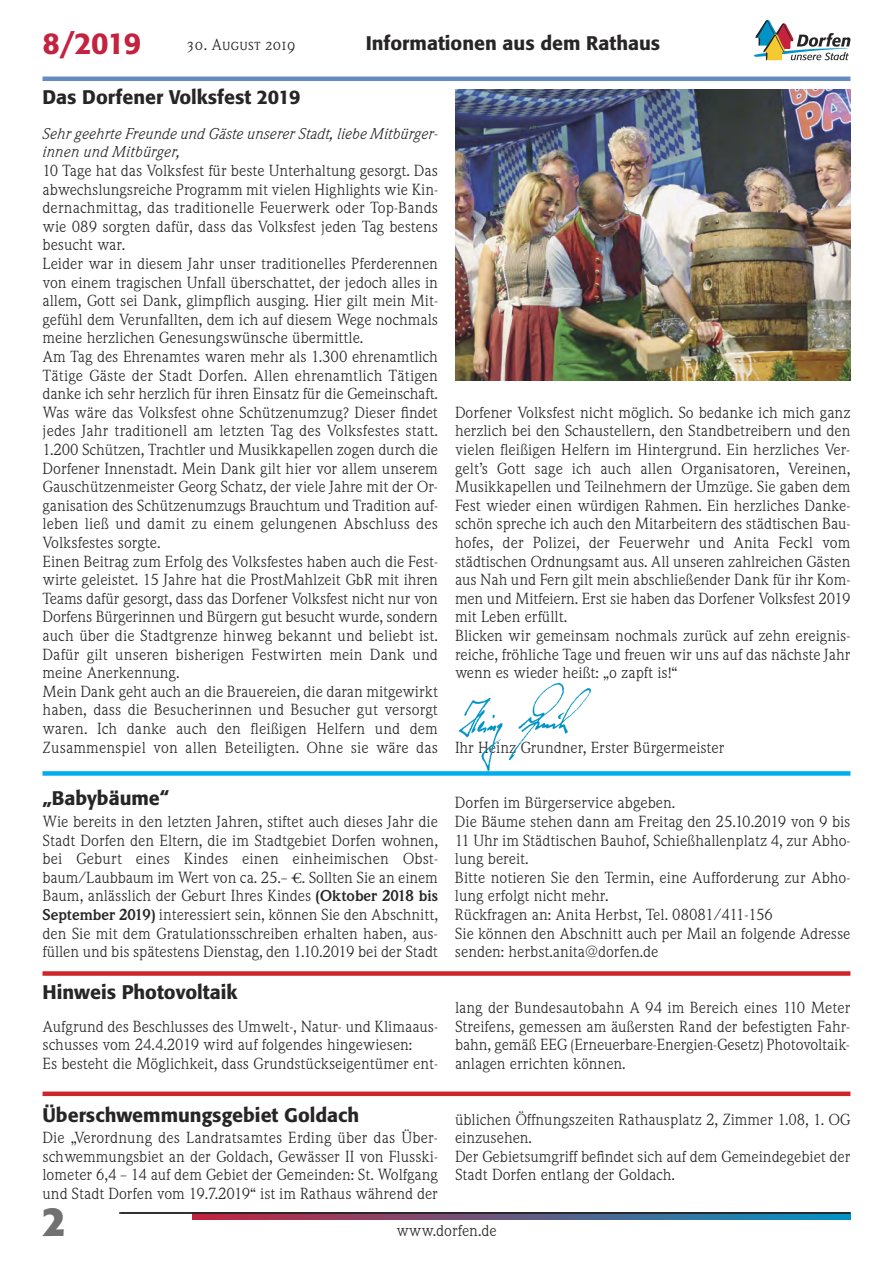
<style>
.page{position:relative;width:893px;height:1263px;background:#fff}
.page>*{position:absolute;margin:0;border:0;box-sizing:border-box;transform-origin:0 0}
.t1{font:700 40.5px "Formata";color:#727172}
.t2{font:500 30px "Formata";color:#c3233f}
.t3{font:500 19.5px "Formata";color:#272526}
.t4{font:15px/18.6px "Weidemann SB";color:#272526}
.t5{font:italic 15px/18.6px "Weidemann SB";letter-spacing:-.005em;color:#272526}
.t6{font:15px "Weidemann SB Caps";color:#272526}
.s1{font-weight:700}
</style>
<div class="page">
<svg style="left:754px;top:20px;width:96px;height:40px"></svg>
<svg style="left:192px;top:1214px;width:658px;height:5px;background:#625a82"></svg>
<hr style="left:119px;top:1212px;width:731px;height:2px;background:#272526">
<hr style="left:43px;top:77px;width:807px;height:4px;background:#638dc2">
<div style="left:43px;top:771px;width:807px;height:5px;background:#00aded"></div>
<div style="left:43px;top:971px;width:807px;height:5px;background:#cc262a"></div>
<div style="left:43px;top:1091px;width:807px;height:5px;background:#cc262a"></div>
<img style="left:459px;top:682px;width:132px;height:89px">
<img style="left:455px;top:89px;width:395px;height:292px">
<h2 class="t2" style="left:43px;top:30px;width:100px">8/2019</h2>
<p class="t6" style="left:187px;top:36px;width:110px">30. August 2019</p>
<h3 class="t3" style="left:366px;top:35px;width:296px">Informationen aus dem Rathaus</h3>
<h3 class="t3" style="left:43px;top:89px;width:259px">Das Dorfener Volksfest 2019</h3>
<p class="t5" style="left:43px;top:124px;width:397px">Sehr geehrte Freunde und Gäste unserer Stadt, liebe Mitbürger - innen und Mitbürger,</p>
<p class="t4" style="left:43px;top:161px;width:397px">10 Tage hat das Volksfest für beste Unterhaltung gesorgt. Das abwechslungsreiche Programm mit vielen Highlights wie Kin&shy;dernachmittag, das traditionelle Feuerwerk oder Top-Bands wie 089 sorgten dafür, dass das Volksfest jeden Tag bestens besucht war.<br>Leider war in diesem Jahr unser traditionelles Pferderennen von einem tragischen Unfall überschattet, der jedoch alles in allem, Gott sei Dank, glimpflich ausging. Hier gilt mein Mit&shy;gefühl dem Verunfallten, dem ich auf diesem Wege nochmals meine herzlichen Genesungswünsche übermittle.<br>Am Tag des Ehrenamtes waren mehr als 1.300 ehrenamtlich Tätige Gäste der Stadt Dorfen. Allen ehrenamtlich Tätigen danke ich sehr herzlich für ihren Einsatz für die Gemeinschaft.<br>Was wäre das Volksfest ohne Schützenumzug? Dieser findet jedes Jahr traditionell am letzten Tag des Volksfestes statt.<br>1.200 Schützen, Trachtler und Musikkapellen zogen durch die Dorfener Innenstadt. Mein Dank gilt hier vor allem unserem Gauschützenmeister Georg Schatz, der viele Jahre mit der Or&shy;ganisation des Schützenumzugs Brauchtum und Tradition auf&shy;leben ließ und damit zu einem gelungenen Abschluss des Volksfestes sorgte.<br>Einen Beitrag zum Erfolg des Volksfestes haben auch die Fest&shy;wirte geleistet. 15 Jahre hat die ProstMahlzeit GbR mit ihren Teams dafür gesorgt, dass das Dorfener Volksfest nicht nur von Dorfens Bürgerinnen und Bürgern gut besucht wurde, sondern auch über die Stadtgrenze hinweg bekannt und beliebt ist.<br>Dafür gilt unseren bisherigen Festwirten mein Dank und meine Anerkennung.<br>Mein Dank geht auch an die Brauereien, die daran mitgewirkt haben, dass die Besucherinnen und Besucher gut versorgt waren. Ich danke auch den fleißigen Helfern und dem Zusammenspiel von allen Beteiligten. Ohne sie wäre das</p>
<h3 class="t3" style="left:43px;top:790px;width:128px">„Babybäume“</h3>
<p class="t4" style="left:42px;top:812px;width:397px;text-align:justify">Wie bereits in den letzten Jahren, stiftet auch dieses Jahr die Stadt Dorfen den Eltern, die im Stadtgebiet Dorfen wohnen, bei Geburt eines Kindes einen einheimischen Obst - baum/Laubbaum im Wert von ca. 25.– €. Sollten Sie an einem Baum, anlässlich der Geburt Ihres Kindes <span class="s1">(Oktober 2018 bis September 2019)</span> interessiert sein, können Sie den Abschnitt, den Sie mit dem Gratulationsschreiben erhalten haben, aus&shy;füllen und bis spätestens Dienstag, den 1.10.2019 bei der Stadt</p>
<h3 class="t3" style="left:43px;top:983px;width:196px">Hinweis Photovoltaik</h3>
<p class="t4" style="left:43px;top:1017px;width:397px">Aufgrund des Beschlusses des Umwelt-, Natur- und Klimaaus&shy;schusses vom 24.4.2019 wird auf folgendes hingewiesen:<br>Es besteht die Möglichkeit, dass Grundstückseigentümer ent-</p>
<h3 class="t3" style="left:43px;top:1106px;width:318px">Überschwemmungsgebiet Goldach</h3>
<p class="t4" style="left:43px;top:1129px;width:397px;text-align:justify">Die „Verordnung des Landratsamtes Erding über das Über&shy;schwemmungsbiet an der Goldach, Gewässer II von Flusski&shy;lometer 6,4 – 14 auf dem Gebiet der Gemeinden: St. Wolfgang und Stadt Dorfen vom 19.7.2019“ ist im Rathaus während der</p>
<p class="t4" style="left:455px;top:403px;width:397px">Dorfener Volksfest nicht möglich. So bedanke ich mich ganz herzlich bei den Schaustellern, den Standbetreibern und den vielen fleißigen Helfern im Hintergrund. Ein herzliches Ver&shy;gelt’s Gott sage ich auch allen Organisatoren, Vereinen, Musikkapellen und Teilnehmern der Umzüge. Sie gaben dem Fest wieder einen würdigen Rahmen. Ein herzliches Danke&shy;schön spreche ich auch den Mitarbeitern des städtischen Bau&shy;hofes, der Polizei, der Feuerwehr und Anita Feckl vom städtischen Ordnungsamt aus. All unseren zahlreichen Gästen aus Nah und Fern gilt mein abschließender Dank für ihr Kom&shy;men und Mitfeiern. Erst sie haben das Dorfener Volksfest 2019 mit Leben erfüllt.<br>Blicken wir gemeinsam nochmals zurück auf zehn ereignis&shy;reiche, fröhliche Tage und freuen wir uns auf das nächste Jahr wenn es wieder heißt: „o zapft is!“</p>
<p class="t4" style="left:455px;top:738px;width:271px">Ihr Heinz Grundner, Erster Bürgermeister</p>
<p class="t4" style="left:455px;top:794px;width:397px">Dorfen im Bürgerservice abgeben.<br>Die Bäume stehen dann am Freitag den 25.10.2019 von 9 bis 11 Uhr im Städtischen Bauhof, Schießhallenplatz 4, zur Abho&shy;lung bereit.<br>Bitte notieren Sie den Termin, eine Aufforderung zur Abho&shy;lung erfolgt nicht mehr.<br>Rückfragen an: Anita Herbst, Tel. 08081/411-156<br>Sie können den Abschnitt auch per Mail an folgende Adresse senden: herbst.anita@dorfen.de</p>
<p class="t4" style="left:455px;top:998px;width:397px;text-align:justify">lang der Bundesautobahn A 94 im Bereich eines 110 Meter Streifens, gemessen am äußersten Rand der befestigten Fahr&shy;bahn, gemäß EEG (Erneuerbare-Energien-Gesetz) Photovoltaik&shy;anlagen errichten können.</p>
<p class="t4" style="left:455px;top:1110px;width:397px">üblichen Öffnungszeiten Rathausplatz 2, Zimmer 1.08, 1. OG einzusehen.<br>Der Gebietsumgriff befindet sich auf dem Gemeindegebiet der Stadt Dorfen entlang der Goldach.</p>
<h1 class="t1" style="left:43px;top:1204px;width:25px">2</h1>
<p class="t4" style="left:396px;top:1222px;width:102px">www.dorfen.de</p>
</div>
